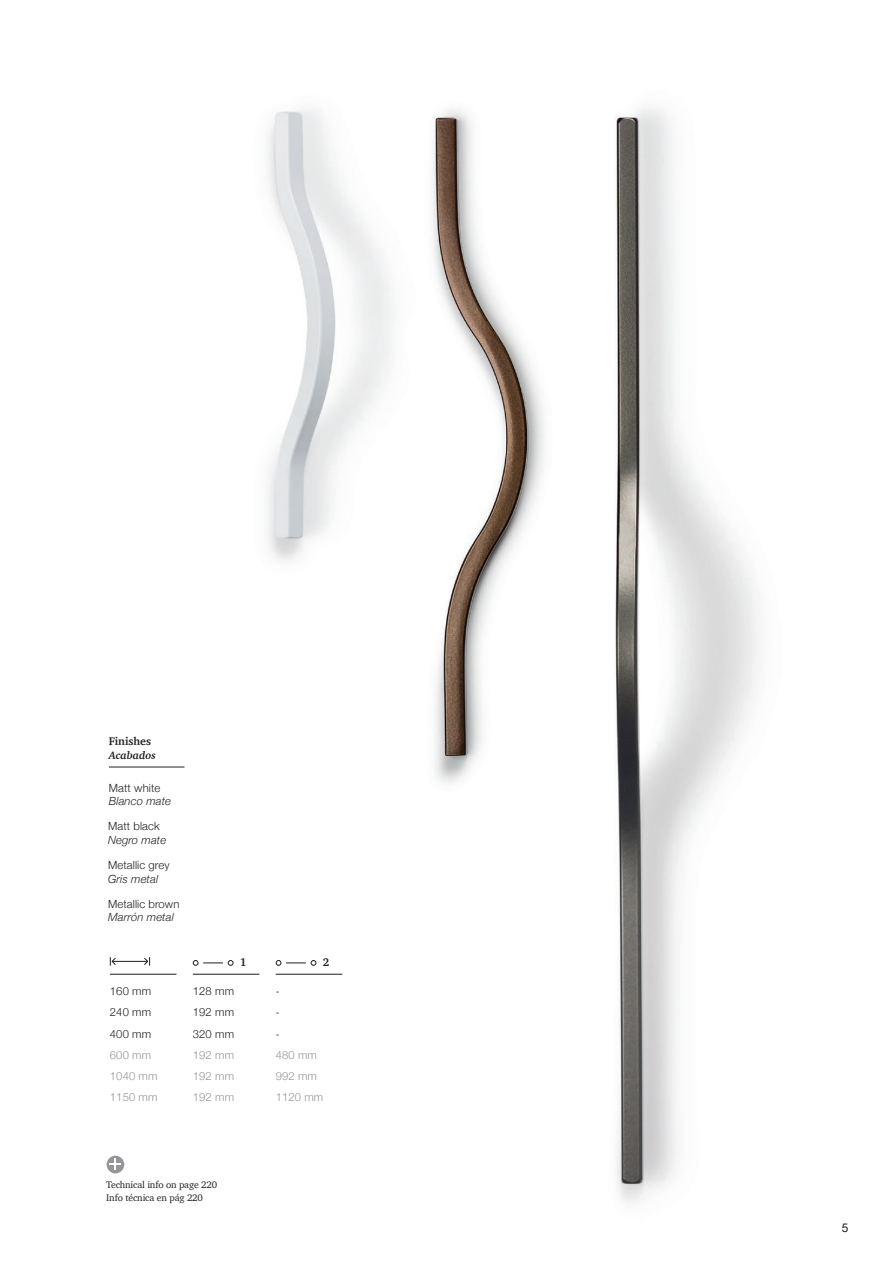
<style>
.page{position:relative;width:893px;height:1263px;background:#fff}
.page>*{position:absolute;margin:0;border:0;box-sizing:border-box;transform-origin:0 0}
.t1{font:12px "Helvetica Neue";color:#231f20}
.t2{font:300 11.25px "Helvetica Neue";letter-spacing:.01em;color:#231f20}
.t3{font:300 11.25px "Helvetica Neue";letter-spacing:.01em;color:#939598}
.t4{font:italic 300 11.25px "Helvetica Neue";letter-spacing:.01em;color:#231f20}
.t5{font:700 11.25px "Charter";color:#231f20}
.t6{font:italic 700 10.95px "Charter";color:#231f20}
.t7{font:300 10.5px "Helvetica Neue";color:#231f20}
.t8{font:9.75px "Charter";letter-spacing:-.015em;color:#231f20}
</style>
<div class="page">
<img style="left:106px;top:108px;width:654px;height:1095px">
<hr style="left:109px;top:767px;width:76px;height:1px;background:#231f20">
<div style="left:107px;top:1156px;width:17px;height:17px;background:#939598;border-radius:50%"></div>
<svg style="left:109px;top:1158px;width:12px;height:12px"></svg>
<hr style="left:110px;top:974px;width:66px;height:1px;background:#231f20">
<hr style="left:193px;top:974px;width:66px;height:1px;background:#231f20">
<hr style="left:276px;top:974px;width:66px;height:1px;background:#231f20">
<hr style="left:112px;top:961px;width:35px;height:1px;background:#231f20">
<svg style="left:110px;top:957px;width:6px;height:8px"></svg>
<svg style="left:144px;top:957px;width:6px;height:8px"></svg>
<svg style="left:193px;top:960px;width:40px;height:6px"></svg>
<svg style="left:276px;top:960px;width:40px;height:6px"></svg>
<p class="t5" style="left:109px;top:731px;width:44px">Finishes</p>
<p class="t6" style="left:109px;top:745px;width:49px">Acabados</p>
<p class="t2" style="left:109px;top:779px;width:53px">Matt white</p>
<p class="t4" style="left:109px;top:792px;width:64px">Blanco mate</p>
<p class="t2" style="left:108px;top:817px;width:53px">Matt black</p>
<p class="t4" style="left:108px;top:831px;width:60px">Negro mate</p>
<p class="t2" style="left:108px;top:856px;width:63px">Metallic grey</p>
<p class="t4" style="left:108px;top:870px;width:51px">Gris metal</p>
<p class="t2" style="left:108px;top:894px;width:73px">Metallic brown</p>
<p class="t4" style="left:108px;top:908px;width:67px">Marrón metal</p>
<p class="t5" style="left:240px;top:952px;width:8px">1</p>
<p class="t5" style="left:323px;top:952px;width:8px">2</p>
<p class="t2" style="left:110px;top:982px;width:43px">160 mm</p>
<p class="t2" style="left:193px;top:982px;width:43px">128 mm</p>
<p class="t7" style="left:276px;top:983px;width:5px">-</p>
<p class="t2" style="left:110px;top:1003px;width:43px">240 mm</p>
<p class="t2" style="left:193px;top:1003px;width:43px">192 mm</p>
<p class="t7" style="left:276px;top:1004px;width:5px">-</p>
<p class="t2" style="left:110px;top:1024px;width:43px">400 mm</p>
<p class="t2" style="left:193px;top:1024px;width:43px">320 mm</p>
<p class="t7" style="left:276px;top:1025px;width:5px">-</p>
<p class="t3" style="left:110px;top:1046px;width:43px">600 mm</p>
<p class="t3" style="left:193px;top:1046px;width:43px">192 mm</p>
<p class="t3" style="left:276px;top:1046px;width:43px">480 mm</p>
<p class="t3" style="left:110px;top:1067px;width:49px">1040 mm</p>
<p class="t3" style="left:193px;top:1067px;width:43px">192 mm</p>
<p class="t3" style="left:276px;top:1067px;width:43px">992 mm</p>
<p class="t3" style="left:110px;top:1088px;width:49px">1150 mm</p>
<p class="t3" style="left:193px;top:1088px;width:43px">192 mm</p>
<p class="t3" style="left:276px;top:1088px;width:49px">1120 mm</p>
<p class="t8" style="left:106px;top:1176px;width:112px">Technical info on page 220</p>
<p class="t8" style="left:106px;top:1190px;width:98px">Info técnica en pág 220</p>
<p class="t1" style="left:842px;top:1219px;width:8px">5</p>
</div>
